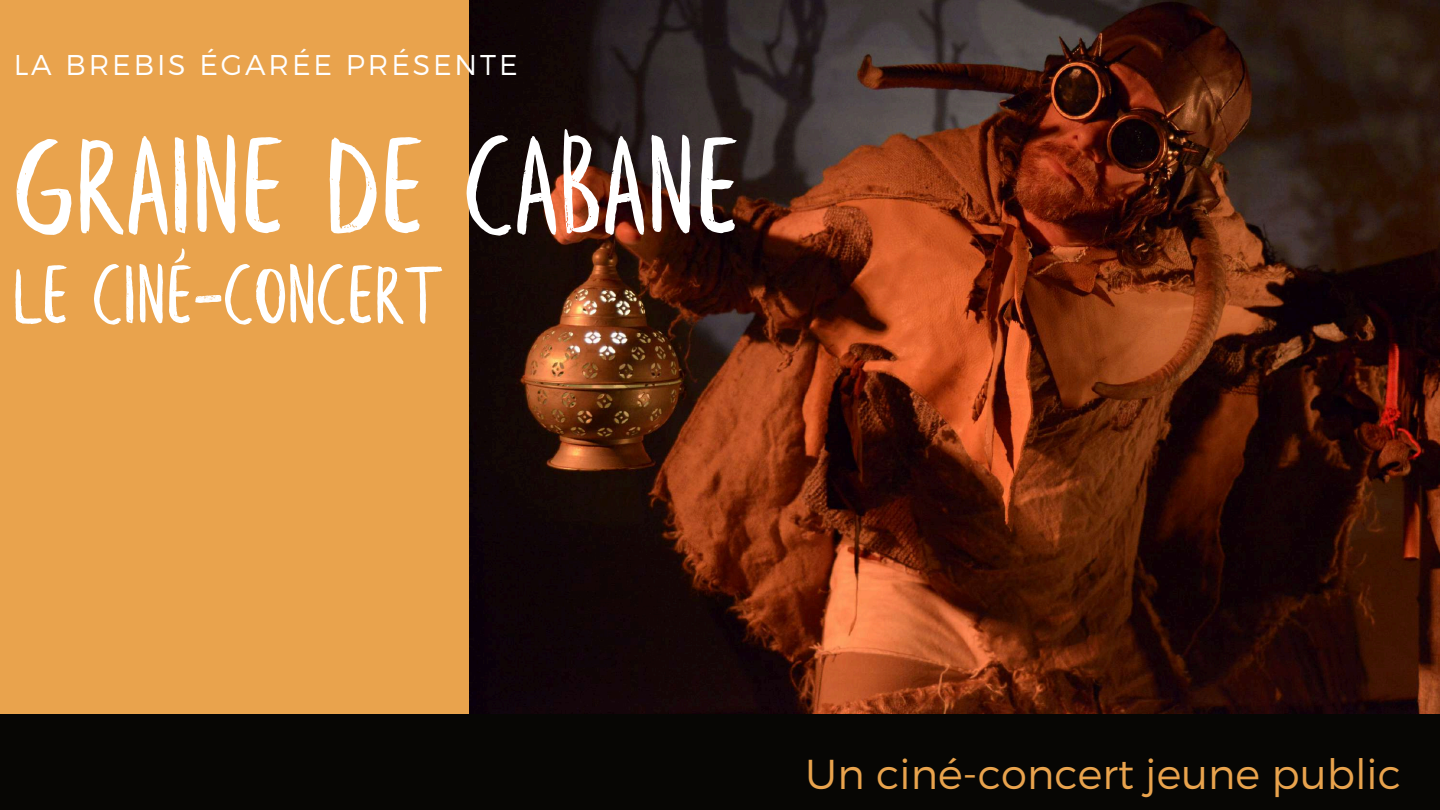
<style>
.page{position:relative;width:1440px;height:810px;background:#e9a34d}
.page>*{position:absolute;margin:0;border:0;box-sizing:border-box;transform-origin:0 0}
.t1{font:141px "Leafy Extended";letter-spacing:.01em;color:#fff}
.t2{font:85.2px "Leafy Extended";letter-spacing:.01em;color:#fff}
.t3{font:300 41.7px "Montserrat";color:#e9a34d}
.t4{font:300 28.6px "Montserrat";letter-spacing:.1em;color:#fff}
</style>
<div class="page">
<img style="left:470px;top:0;width:970px;height:714px">
<div style="left:0;top:714px;width:1440px;height:96px;background:#070604"></div>
<p class="t4" style="left:14px;top:46px;width:505px">LA BREBIS ÉGARÉE PRÉSENTE</p>
<h1 class="t1" style="left:14px;top:129px;width:727px">GRAINE DE CABANE</h1>
<h2 class="t2" style="left:14px;top:260px;width:429px">LE CINÉ-CONCERT</h2>
<p class="t3" style="left:805px;top:747px;width:597px">Un ciné-concert jeune public</p>
</div>
